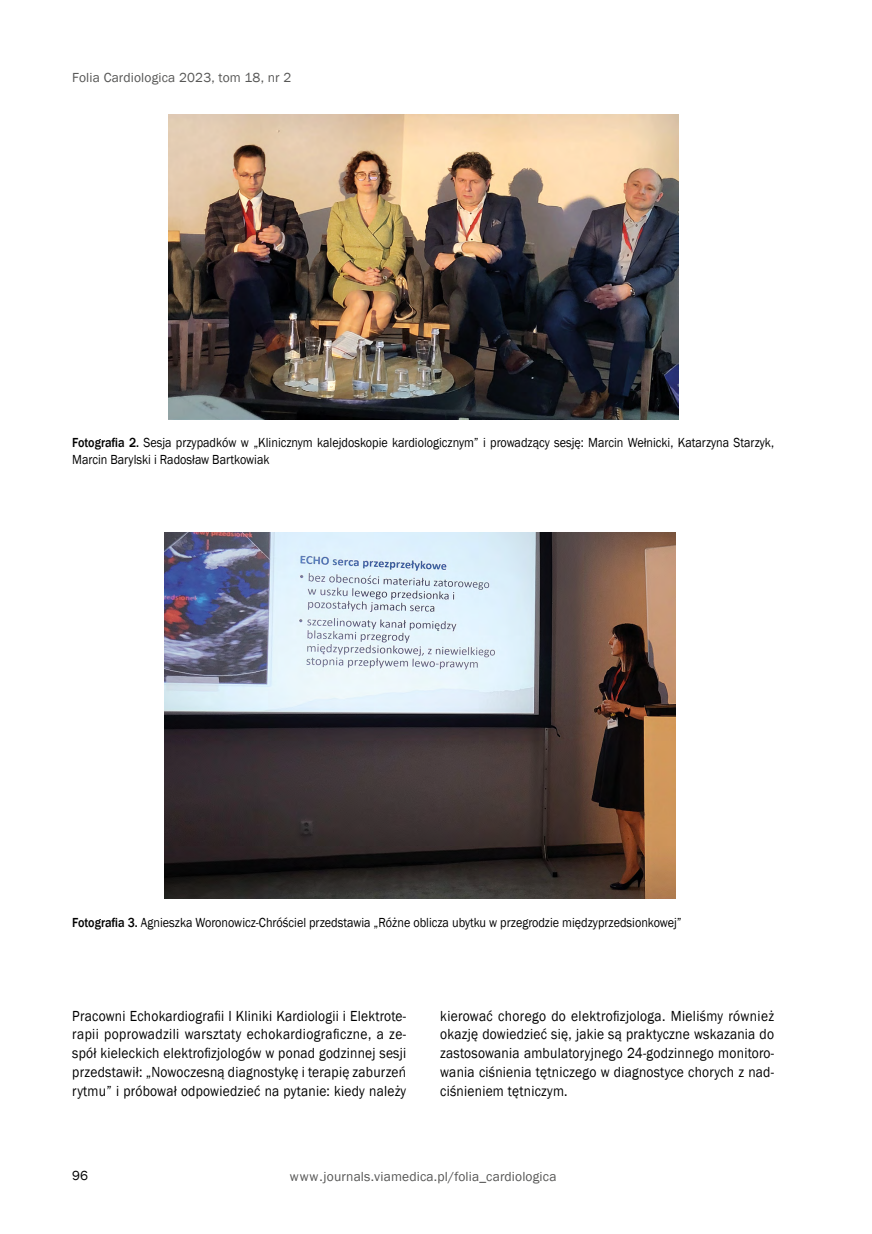
<style>
.page{position:relative;width:872px;height:1234px;background:#fff}
.page>*{position:absolute;margin:0;border:0;box-sizing:border-box;transform-origin:0 0}
.t1{font:15px/18.8px "Franklin Gothic";letter-spacing:.015em;color:#000;text-align:justify;scale:.9 1}
.t2{font:13.5px/17.2px "Franklin Gothic";color:#000;scale:.9 1}
.t3{font:13.5px "Franklin Gothic";letter-spacing:.01em;color:#575756}
.t4{font:13.5px "Franklin Gothic";color:#000}
.s1{font-weight:500}
</style>
<div class="page">
<img style="left:168px;top:115px;width:510px;height:304px">
<img style="left:165px;top:532px;width:510px;height:366px">
<p class="t3" style="left:72px;top:69px;width:220px">Folia Cardiologica 2023, tom 18, nr 2</p>
<p class="t2" style="left:72px;top:433px;width:781px"><span class="s1">Fotografia 2.</span> Sesja przypadków w „Klinicznym kalejdoskopie kardiologicznym” i prowadzący sesję: Marcin Wełnicki, Katarzyna Starzyk,<br>Marcin Barylski i Radosław Bartkowiak</p>
<p class="t2" style="left:72px;top:913px;width:678px"><span class="s1">Fotografia 3.</span> Agnieszka Woronowicz-Chróściel przedstawia „Różne oblicza ubytku w przegrodzie międzyprzedsionkowej”</p>
<p class="t1" style="left:72px;top:1006px;width:372px">Pracowni Echokardiografii I Kliniki Kardiologii i Elektrote&shy;rapii poprowadzili warsztaty echokardiograficzne, a ze&shy;spół kieleckich elektrofizjologów w ponad godzinnej sesji przedstawił: „Nowoczesną diagnostykę i terapię zaburzeń rytmu” i próbował odpowiedzieć na pytanie: kiedy należy</p>
<p class="t1" style="left:440px;top:1006px;width:372px">kierować chorego do elektrofizjologa. Mieliśmy również okazję dowiedzieć się, jakie są praktyczne wskazania do zastosowania ambulatoryjnego 24-godzinnego monitoro&shy;wania ciśnienia tętniczego w diagnostyce chorych z nad&shy;ciśnieniem tętniczym.</p>
<p class="t4" style="left:72px;top:1166px;width:17px">96</p>
<p class="t3" style="left:290px;top:1168px;width:268px">www.journals.viamedica.pl/folia_cardiologica</p>
</div>
